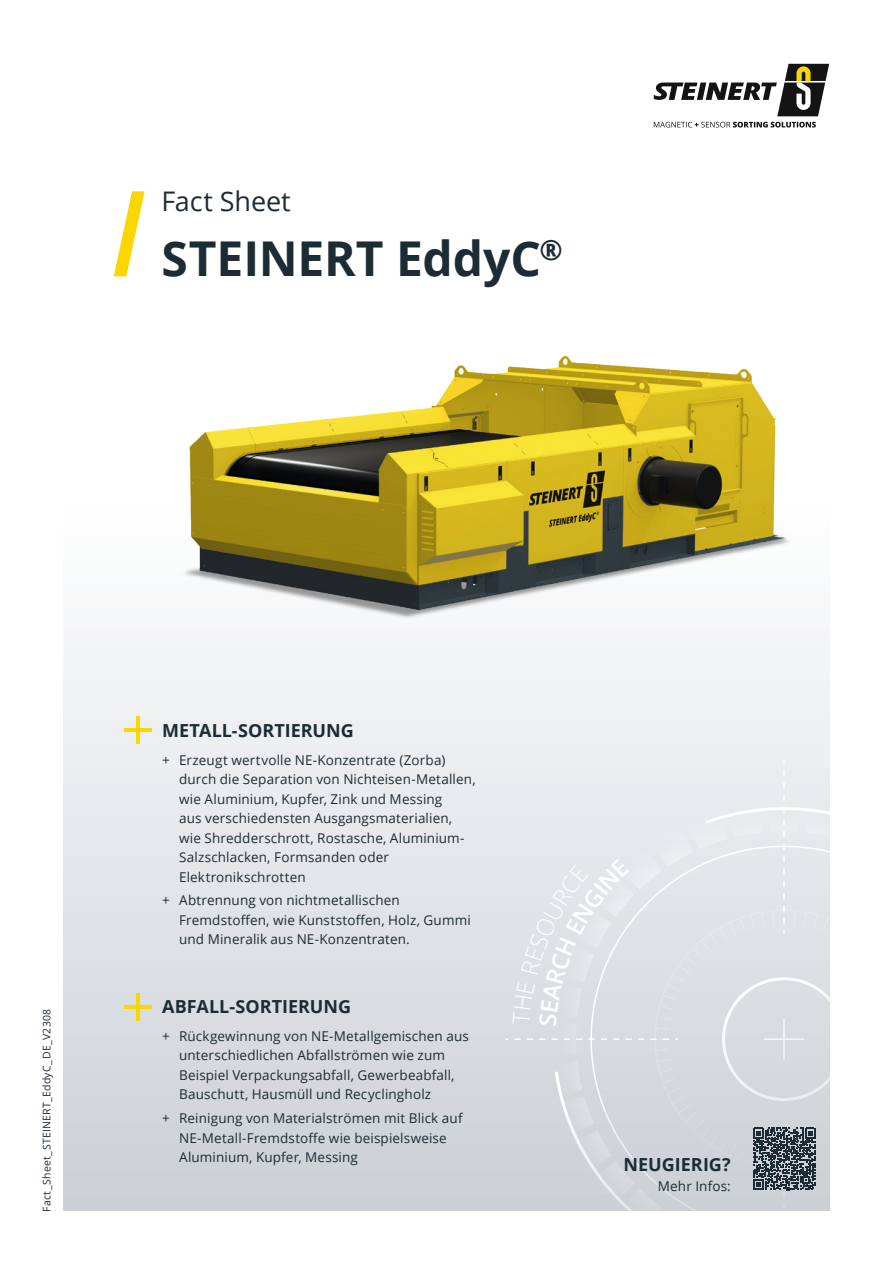
<style>
.page{position:relative;width:893px;height:1263px;background:#fff}
.page>*{position:absolute;margin:0;border:0;box-sizing:border-box;transform-origin:0 0}
.t1{font:700 48px "Open Sans";letter-spacing:-.005em;color:#1d2c34}
.t2{font:27px "Open Sans";letter-spacing:-.005em;color:#1d2c34}
.t3{font:700 18px "Open Sans";color:#1d2c34}
.t4{font:13.5px/19.5px "Open Sans";letter-spacing:.01em;color:#1d2c34}
.t5{font:10.5px "Open Sans";letter-spacing:.025em;color:#1d2c34}
</style>
<div class="page">
<div style="left:64px;top:488px;width:765px;height:723px;background:#d7dbe0"></div>
<svg style="left:654px;top:122px;width:162px;height:6px"></svg>
<svg style="left:654px;top:64px;width:175px;height:52px"></svg>
<img style="left:63px;top:356px;width:767px;height:530px">
<svg style="left:114px;top:191px;width:31px;height:85px"></svg>
<hr style="left:136px;top:716px;width:4px;height:28px;background:#fcd600">
<hr style="left:124px;top:728px;width:28px;height:4px;background:#fcd600">
<hr style="left:136px;top:993px;width:4px;height:27px;background:#fcd600">
<svg style="left:124px;top:1005px;width:28px;height:3px"></svg>
<svg style="left:505px;top:760px;width:324px;height:451px"></svg>
<h2 class="t2" style="left:162px;top:182px;width:131px">Fact Sheet</h2>
<h1 class="t1" style="left:162px;top:225px;width:403px">STEINERT EddyC<sup>®</sup></h1>
<p class="t5" style="left:40px;top:1212px;width:205px;rotate:-90deg">Fact_Sheet_STEINERT_EddyC_DE_V2308</p>
<h3 class="t3" style="left:162px;top:717px;width:193px">METALL-SORTIERUNG</h3>
<p class="t4" style="left:179px;top:750px;width:298px;text-indent:-17px">+ Erzeugt wertvolle NE-Konzentrate (Zorba) durch die Separation von Nichteisen-Metallen, wie Aluminium, Kupfer, Zink und Messing<br>aus verschiedensten Ausgangsmaterialien, wie Shredderschrott, Rostasche, Aluminium-Salzschlacken, Formsanden oder Elektronikschrotten</p>
<p class="t4" style="left:179px;top:890px;width:293px;text-indent:-17px">+ Abtrennung von nichtmetallischen<br>Fremdstoffen, wie Kunststoffen, Holz, Gummi und Mineralik aus NE-Konzentraten.</p>
<h3 class="t3" style="left:162px;top:993px;width:190px">ABFALL-SORTIERUNG</h3>
<p class="t4" style="left:179px;top:1026px;width:291px;text-indent:-17px">+ Rückgewinnung von NE-Metallgemischen aus unterschiedlichen Abfallströmen wie zum Beispiel Verpackungsabfall, Gewerbeabfall, Bauschutt, Hausmüll und Recyclingholz</p>
<p class="t4" style="left:179px;top:1108px;width:285px;text-indent:-17px">+ Reinigung von Materialströmen mit Blick auf<br>NE-Metall-Fremdstoffe wie beispielsweise<br>Aluminium, Kupfer, Messing</p>
<h3 class="t3" style="left:624px;top:1152px;width:109px">NEUGIERIG?</h3>
<p class="t4" style="left:658px;top:1176px;width:75px">Mehr Infos:</p>
</div>
